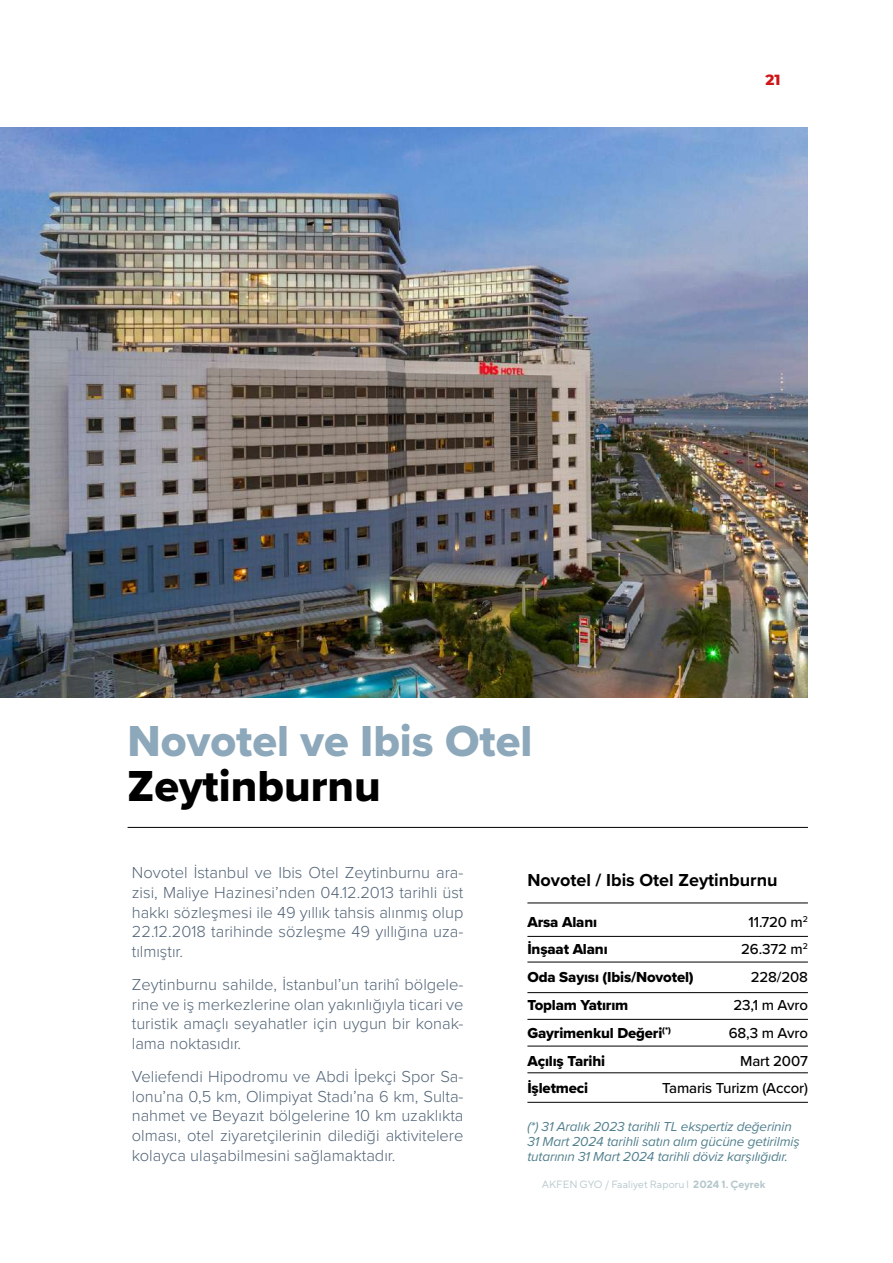
<style>
.page{position:relative;width:893px;height:1263px;background:#fff}
.page>*{position:absolute;margin:0;border:0;box-sizing:border-box;transform-origin:0 0}
.t1{font:45px "Proxima Nova Extrabld";color:#8ca8ba}
.t2{font:45px "Proxima Nova Extrabld";color:#000}
.t3{font:700 18px "Proxima Nova";color:#000}
.t4{font:300 16.5px/19.8px "Proxima Nova";color:#526477;text-align:justify}
.t5{font:15px "Proxima Nova Extrabld";letter-spacing:-.01em;color:#000}
.t6{font:500 15px "Proxima Nova";letter-spacing:-.01em;color:#000}
.t7{font:800 15px "Montserrat";color:#cd1719}
.t8{font:italic 13.5px/15px "Proxima Nova";letter-spacing:-.01em;color:#52808e}
.t9{font:10.5px "TT Norms";color:#b5c7cc}
.s1{font-weight:700}
</style>
<div class="page">
<img style="left:0;top:128px;width:808px;height:569px">
<hr style="left:527px;top:902px;width:281px;height:1px;background:#000">
<hr style="left:527px;top:936px;width:281px;height:1px;background:#000">
<hr style="left:527px;top:992px;width:281px;height:1px;background:#000">
<hr style="left:527px;top:1046px;width:281px;height:1px;background:#000">
<hr style="left:527px;top:962px;width:281px;height:1px;background:#000">
<hr style="left:527px;top:1019px;width:281px;height:1px;background:#000">
<hr style="left:527px;top:1072px;width:281px;height:1px;background:#000">
<hr style="left:527px;top:1102px;width:281px;height:1px;background:#000">
<hr style="left:128px;top:827px;width:680px;height:1px;background:#000">
<p class="t7" style="left:765px;top:68px;width:17px">21</p>
<h1 class="t1" style="left:128px;top:707px;width:406px">Novotel ve Ibis Otel</h1>
<h1 class="t2" style="left:128px;top:752px;width:255px">Zeytinburnu</h1>
<p class="t4" style="left:132px;top:862px;width:333px">Novotel İstanbul ve Ibis Otel Zeytinburnu ara&shy;zisi, Maliye Hazinesi’nden 04.12.2013 tarihli üst hakkı sözleşmesi ile 49 yıllık tahsis alınmış olup 22.12.2018 tarihinde sözleşme 49 yıllığına uza&shy;tılmıştır.</p>
<p class="t4" style="left:132px;top:973px;width:333px">Zeytinburnu sahilde, İstanbul’un tarihî bölgele&shy;rine ve iş merkezlerine olan yakınlığıyla ticari ve turistik amaçlı seyahatler için uygun bir konak&shy;lama noktasıdır.</p>
<p class="t4" style="left:132px;top:1065px;width:333px">Veliefendi Hipodromu ve Abdi İpekçi Spor Sa&shy;lonu’na 0,5 km, Olimpiyat Stadı’na 6 km, Sulta&shy;nahmet ve Beyazıt bölgelerine 10 km uzaklıkta olması, otel ziyaretçilerinin dilediği aktivitelere kolayca ulaşabilmesini sağlamaktadır.</p>
<p class="t3" style="left:527px;top:866px;width:252px">Novotel / Ibis Otel Zeytinburnu</p>
<p class="t5" style="left:527px;top:910px;width:71px">Arsa Alanı</p>
<p class="t6" style="left:748px;top:910px;width:61px">11.720 m<sup>2</sup></p>
<p class="t5" style="left:527px;top:938px;width:82px">İnşaat Alanı</p>
<p class="t6" style="left:741px;top:938px;width:68px">26.372 m<sup>2</sup></p>
<p class="t5" style="left:527px;top:966px;width:168px">Oda Sayısı (Ibis/Novotel)</p>
<p class="t6" style="left:751px;top:966px;width:59px">228/208</p>
<p class="t5" style="left:527px;top:994px;width:102px">Toplam Yatırım</p>
<p class="t6" style="left:734px;top:994px;width:76px">23,1 m Avro</p>
<p class="t5" style="left:527px;top:1021px;width:145px">Gayrimenkul Değeri<sup>(*)</sup></p>
<p class="t6" style="left:729px;top:1021px;width:81px">68,3 m Avro</p>
<p class="t5" style="left:527px;top:1049px;width:79px">Açılış Tarihi</p>
<p class="t6" style="left:740px;top:1049px;width:69px">Mart 2007</p>
<p class="t5" style="left:527px;top:1077px;width:62px">İşletmeci</p>
<p class="t6" style="left:662px;top:1077px;width:147px">Tamaris Turizm (Accor)</p>
<p class="t8" style="left:527px;top:1118px;width:274px">(*) 31 Aralık 2023 tarihli TL ekspertiz değerinin<br>31 Mart 2024 tarihli satın alım gücüne getirilmiş tutarının 31 Mart 2024 tarihli döviz karşılığıdır.</p>
<p class="t9" style="left:542px;top:1178px;width:225px">AKFEN GYO / Faaliyet Raporu l <span class="s1">2024 1. Çeyrek</span></p>
</div>
